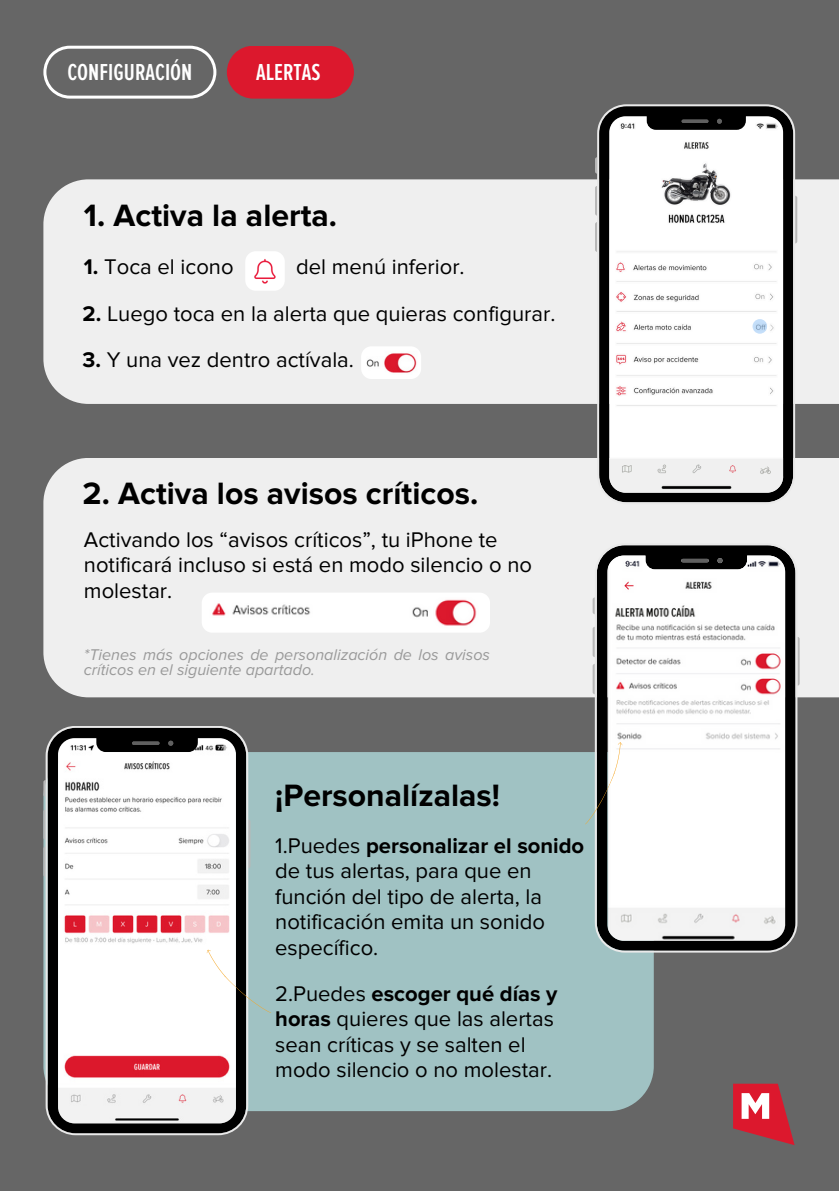
<style>
.page{position:relative;width:839px;height:1191px;background:#fff}
.page>*{position:absolute;margin:0;border:0;box-sizing:border-box;transform-origin:0 0}
.t1{font:700 32px "Proxima Nova";color:#000}
.t2{font:600 24px "Proxima Nova Ex Cn";color:#fff}
.t3{font:22px/25.6px "Proxima Nova";color:#000}
.t4{font:italic 16px/14.8px "Proxima Nova";color:#999}
.s1{font-weight:700}
</style>
<div class="page">
<div style="left:0;top:0;width:838px;height:1191px;background:#666"></div>
<svg style="left:733px;top:1084px;width:61px;height:61px"></svg>
<svg style="left:43px;top:46px;width:173px;height:52px"></svg>
<div style="left:43px;top:179px;width:795px;height:225px;background:#efefef"></div>
<div style="left:43px;top:752px;width:610px;height:359px;background:#a0c2c3"></div>
<div style="left:245px;top:251px;width:40px;height:40px;background:#fff;border-radius:10px"></div>
<img style="left:252px;top:255px;width:26px;height:32px;border-radius:10px">
<div style="left:43px;top:458px;width:795px;height:239px;background:#efefef"></div>
<div style="left:202px;top:593px;width:288px;height:40px;background:#fff;border-radius:10px"></div>
<img style="left:212px;top:599px;width:265px;height:27px">
<svg style="left:592px;top:597px;width:2px;height:17px"></svg>
<svg style="left:592px;top:627px;width:2px;height:30px"></svg>
<svg style="left:592px;top:664px;width:2px;height:30px"></svg>
<svg style="left:797px;top:637px;width:2px;height:49px"></svg>
<svg style="left:594px;top:543px;width:203px;height:410px;background:#d1d0d0"></svg>
<div style="left:361px;top:346px;width:60px;height:33px;background:#fff;border-radius:10px"></div>
<img style="left:366px;top:353px;width:51px;height:20px">
<svg style="left:595px;top:157px;width:2px;height:17px"></svg>
<svg style="left:595px;top:186px;width:2px;height:30px"></svg>
<svg style="left:595px;top:222px;width:2px;height:30px"></svg>
<svg style="left:795px;top:196px;width:2px;height:47px"></svg>
<svg style="left:597px;top:104px;width:198px;height:400px;background:#cecece"></svg>
<svg style="left:43px;top:780px;width:3px;height:17px"></svg>
<svg style="left:43px;top:809px;width:3px;height:31px"></svg>
<svg style="left:43px;top:846px;width:3px;height:31px"></svg>
<svg style="left:248px;top:819px;width:2px;height:49px"></svg>
<svg style="left:46px;top:726px;width:202px;height:409px;background:#cfc3c4"></svg>
<svg style="left:581px;top:742px;width:47px;height:85px;background:#a6afad"></svg>
<svg style="left:202px;top:949px;width:72px;height:68px;background:#b8c4c3"></svg>
<svg style="left:752px;top:319px;width:15px;height:15px"></svg>
<svg style="left:227px;top:46px;width:127px;height:53px;background:#d01f32"></svg>
<h2 class="t2" style="left:67px;top:58px;width:126px">CONFIGURACIÓN</h2>
<h3 class="t2" style="left:256px;top:58px;width:66px">ALERTAS</h3>
<h3 class="t1" style="left:84px;top:197px;width:254px">1. Activa la alerta.</h3>
<h2 class="t3" style="left:84px;top:255px;width:151px"><span class="s1">1.</span> Toca el icono</h2>
<h2 class="t3" style="left:296px;top:255px;width:170px">del menú inferior.</h2>
<p class="t3" style="left:83px;top:301px;width:474px"><span class="s1">2.</span> Luego toca en la alerta que quieras configurar.</p>
<p class="t3" style="left:83px;top:348px;width:273px"><span class="s1">3.</span> Y una vez dentro actívala.</p>
<h1 class="t1" style="left:83px;top:474px;width:397px">2. Activa los avisos críticos.</h1>
<h3 class="t3" style="left:84px;top:527px;width:449px">Activando los “avisos críticos”, tu iPhone te notificará incluso si está en modo silencio o no molestar.</h3>
<p class="t4" style="left:84px;top:648px;width:407px">*Tienes más opciones de personalización de los avisos críticos en el siguiente apartado.</p>
<p class="t1" style="left:275px;top:776px;width:226px">¡Personalízalas!</p>
<p class="t3" style="left:275px;top:833px;width:310px">1.Puedes <span class="s1">personalizar el sonido </span>de tus alertas, para que en función del tipo de alerta, la notificación emita un sonido específico.</p>
<p class="t3" style="left:275px;top:981px;width:284px">2.Puedes <span class="s1">escoger qué días y horas</span> quieres que las alertas sean críticas y se salten el modo silencio o no molestar.</p>
</div>
